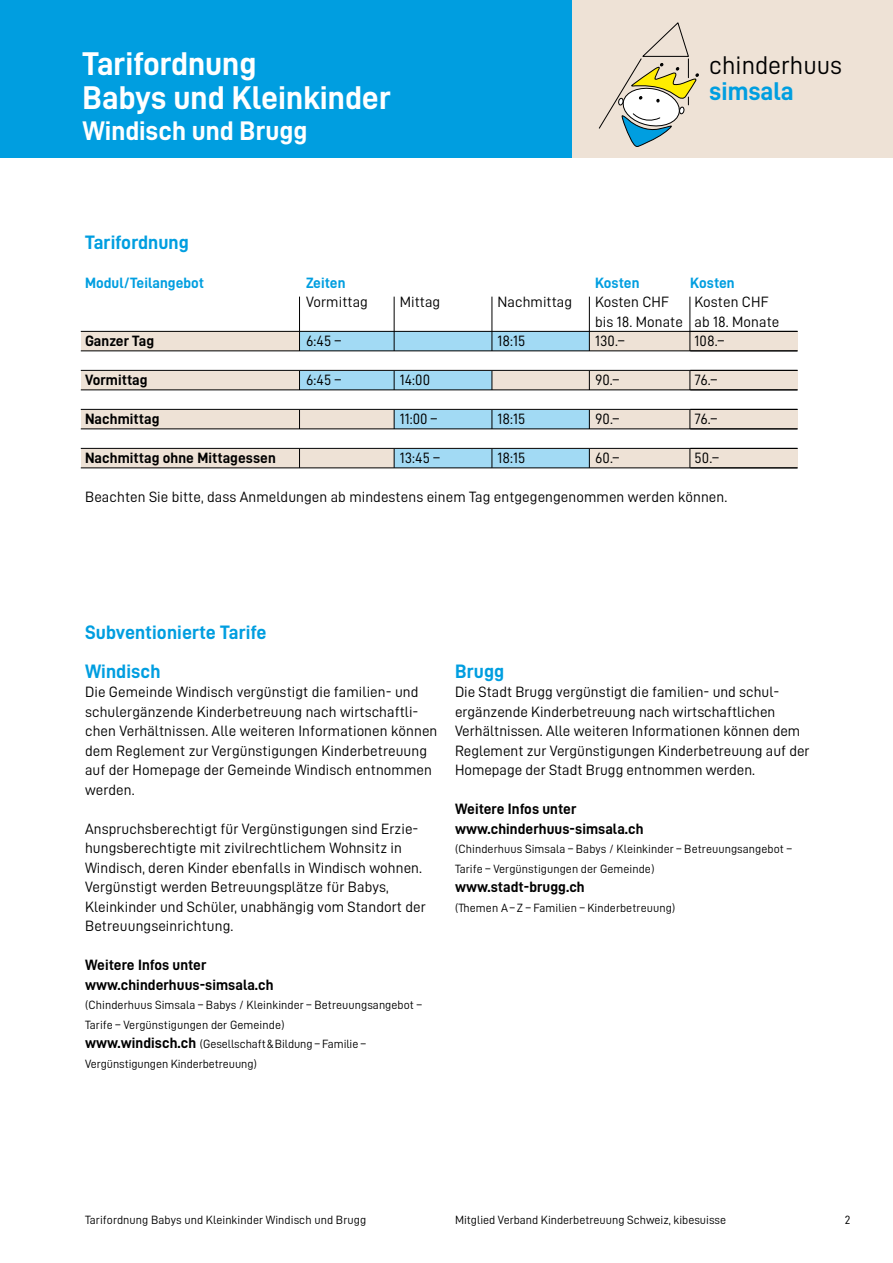
<style>
.page{position:relative;width:893px;height:1263px;background:#fff}
.page>*{position:absolute;margin:0;border:0;box-sizing:border-box;transform-origin:0 0}
.t1{font:33px/34.5px "D DIN Bold";color:#fff}
.t2{font:27px "D DIN Bold";color:#fff}
.t3{font:25.8px "D DIN";color:#000}
.t4{font:25.8px "D DIN Bold";color:#009ee0}
.Lauftext{font:19.5px "D DIN Bold";letter-spacing:.005em;color:#009ee0}
.Lauftext-2{font:15px/19.5px "D DIN";letter-spacing:.005em;color:#000}
.Lauftext-3{font:15px "D DIN Bold";letter-spacing:.005em;color:#000}
.Lauftext-4{font:15px "D DIN Bold";letter-spacing:.005em;color:#009ee0}
.Lauftext-5{font:12px/19.5px "D DIN";letter-spacing:.005em;color:#000}
.s1{font-family:"D DIN Bold";font-size:15px}
</style>
<div class="page">
<div style="left:0;top:0;width:893px;height:157px;background:#009ee0"></div>
<div style="left:572px;top:0;width:321px;height:157px;background:#eee2d6"></div>
<svg style="left:599px;top:22px;width:100px;height:125px"></svg>
<div style="left:81px;top:409px;width:716px;height:20px;background:#eee2d6"></div>
<div style="left:81px;top:448px;width:716px;height:20px;background:#eee2d6"></div>
<div style="left:81px;top:370px;width:716px;height:20px;background:#eee2d6"></div>
<div style="left:81px;top:331px;width:716px;height:20px;background:#eee2d6"></div>
<div style="left:299px;top:331px;width:290px;height:20px;background:#a2daf4"></div>
<div style="left:300px;top:370px;width:192px;height:20px;background:#a2daf4"></div>
<div style="left:394px;top:409px;width:195px;height:20px;background:#a2daf4"></div>
<div style="left:394px;top:448px;width:195px;height:20px;background:#a2daf4"></div>
<hr style="left:299px;top:297px;width:1px;height:171px;background:#000">
<hr style="left:394px;top:297px;width:1px;height:171px;background:#000">
<hr style="left:492px;top:297px;width:1px;height:171px;background:#000">
<hr style="left:589px;top:297px;width:1px;height:171px;background:#000">
<hr style="left:689px;top:297px;width:1px;height:171px;background:#000">
<div style="left:81px;top:390px;width:727px;height:19px;background:#fff"></div>
<div style="left:81px;top:429px;width:727px;height:19px;background:#fff"></div>
<div style="left:81px;top:351px;width:727px;height:19px;background:#fff"></div>
<hr style="left:81px;top:331px;width:716px;height:1px;background:#000">
<hr style="left:81px;top:351px;width:716px;height:1px;background:#000">
<hr style="left:81px;top:370px;width:716px;height:1px;background:#000">
<hr style="left:81px;top:390px;width:716px;height:1px;background:#000">
<hr style="left:81px;top:409px;width:716px;height:1px;background:#000">
<hr style="left:81px;top:429px;width:716px;height:1px;background:#000">
<hr style="left:81px;top:448px;width:716px;height:1px;background:#000">
<hr style="left:81px;top:468px;width:716px;height:1px;background:#000">
<p class="t1" style="left:82px;top:45px;width:310px">Tarifordnung<br>Babys und Kleinkinder</p>
<p class="t2" style="left:82px;top:115px;width:226px">Windisch und Brugg</p>
<p class="Lauftext" style="left:85px;top:231px;width:105px">Tarifordnung</p>
<p class="t3" style="left:709px;top:51px;width:134px">chinderhuus</p>
<p class="t4" style="left:709px;top:76px;width:86px">simsala</p>
<p class="Lauftext-4" style="left:85px;top:274px;width:120px">Modul/Teilangebot</p>
<p class="Lauftext-4" style="left:306px;top:274px;width:41px">Zeiten</p>
<p class="Lauftext-4" style="left:595px;top:274px;width:46px">Kosten</p>
<p class="Lauftext-2" style="left:306px;top:292px;width:63px">Vormittag</p>
<p class="Lauftext-2" style="left:400px;top:292px;width:42px">Mittag</p>
<p class="Lauftext-2" style="left:497px;top:292px;width:76px">Nachmittag</p>
<p class="Lauftext-2" style="left:595px;top:292px;width:89px">Kosten CHF bis 18. Monate</p>
<p class="Lauftext-3" style="left:85px;top:333px;width:71px">Ganzer Tag</p>
<p class="Lauftext-2" style="left:306px;top:331px;width:36px">6:45 –</p>
<p class="Lauftext-2" style="left:497px;top:331px;width:30px">18:15</p>
<p class="Lauftext-2" style="left:595px;top:331px;width:31px">130.–</p>
<p class="Lauftext-3" style="left:85px;top:372px;width:64px">Vormittag</p>
<p class="Lauftext-2" style="left:306px;top:370px;width:36px">6:45 –</p>
<p class="Lauftext-2" style="left:400px;top:370px;width:32px">14:00</p>
<p class="Lauftext-2" style="left:595px;top:370px;width:26px">90.–</p>
<p class="Lauftext-3" style="left:85px;top:411px;width:76px">Nachmittag</p>
<p class="Lauftext-2" style="left:400px;top:409px;width:39px">11:00 –</p>
<p class="Lauftext-2" style="left:497px;top:409px;width:30px">18:15</p>
<p class="Lauftext-2" style="left:595px;top:409px;width:26px">90.–</p>
<p class="Lauftext-3" style="left:85px;top:450px;width:192px">Nachmittag ohne Mittagessen</p>
<p class="Lauftext-2" style="left:400px;top:448px;width:41px">13:45 –</p>
<p class="Lauftext-2" style="left:497px;top:448px;width:30px">18:15</p>
<p class="Lauftext-2" style="left:595px;top:448px;width:26px">60.–</p>
<p class="Lauftext-2" style="left:85px;top:487px;width:644px">Beachten Sie bitte, dass Anmeldungen ab mindestens einem Tag entgegengenommen werden können.</p>
<p class="Lauftext-4" style="left:690px;top:274px;width:46px">Kosten</p>
<p class="Lauftext-2" style="left:694px;top:292px;width:76px">Kosten CHF</p>
<p class="Lauftext-2" style="left:694px;top:312px;width:86px">ab 18. Monate</p>
<p class="Lauftext-2" style="left:694px;top:331px;width:31px">108.–</p>
<p class="Lauftext-2" style="left:694px;top:370px;width:24px">76.–</p>
<p class="Lauftext-2" style="left:694px;top:409px;width:24px">76.–</p>
<p class="Lauftext-2" style="left:694px;top:448px;width:26px">50.–</p>
<p class="Lauftext" style="left:85px;top:621px;width:183px">Subventionierte Tarife</p>
<p class="Lauftext" style="left:85px;top:660px;width:77px">Windisch</p>
<p class="Lauftext-2" style="left:85px;top:682px;width:354px">Die Gemeinde Windisch vergünstigt die familien- und schulergänzende Kinderbetreuung nach wirtschaftli&shy;chen Verhältnissen. Alle weiteren Informationen können dem Reglement zur Vergünstigungen Kinderbetreuung auf der Homepage der Gemeinde Windisch entnommen werden.</p>
<p class="Lauftext-2" style="left:85px;top:819px;width:342px">Anspruchsberechtigt für Vergünstigungen sind Erzie&shy;hungsberechtigte mit zivilrechtlichem Wohnsitz in Windisch, deren Kinder ebenfalls in Windisch wohnen.<br>Vergünstigt werden Betreuungsplätze für Babys, Kleinkinder und Schüler, unabhängig vom Standort der Betreuungseinrichtung.</p>
<p class="Lauftext-3" style="left:85px;top:957px;width:123px">Weitere Infos unter</p>
<p class="Lauftext-3" style="left:85px;top:976px;width:190px">www.chinderhuus-simsala.ch</p>
<p class="Lauftext-5" style="left:85px;top:995px;width:338px">(Chinderhuus Simsala – Babys / Kleinkinder – Betreuungsangebot –<br>Tarife – Vergünstigungen der Gemeinde)</p>
<p class="Lauftext-5" style="left:85px;top:1034px;width:282px"><span class="s1">www.windisch.ch</span> (Gesellschaft&amp;Bildung – Familie –<br>Vergünstigungen Kinderbetreuung)</p>
<p class="Lauftext" style="left:455px;top:660px;width:51px">Brugg</p>
<p class="Lauftext-2" style="left:455px;top:682px;width:356px">Die Stadt Brugg vergünstigt die familien- und schul&shy;ergänzende Kinderbetreuung nach wirtschaftlichen Verhältnissen. Alle weiteren Informationen können dem Reglement zur Vergünstigungen Kinderbetreuung auf der Homepage der Stadt Brugg entnommen werden.</p>
<p class="Lauftext-3" style="left:455px;top:801px;width:123px">Weitere Infos unter</p>
<p class="Lauftext-3" style="left:455px;top:820px;width:190px">www.chinderhuus-simsala.ch</p>
<p class="Lauftext-5" style="left:455px;top:839px;width:338px">(Chinderhuus Simsala – Babys / Kleinkinder – Betreuungsangebot –<br>Tarife – Vergünstigungen der Gemeinde)</p>
<p class="Lauftext-3" style="left:455px;top:879px;width:131px">www.stadt-brugg.ch</p>
<p class="Lauftext-5" style="left:455px;top:898px;width:222px">(Themen A – Z – Familien – Kinderbetreuung)</p>
<p class="Lauftext-5" style="left:85px;top:1210px;width:283px">Tarifordnung Babys und Kleinkinder Windisch und Brugg</p>
<p class="Lauftext-5" style="left:845px;top:1210px;width:7px">2</p>
<p class="Lauftext-5" style="left:455px;top:1210px;width:273px">Mitglied Verband Kinderbetreuung Schweiz, kibesuisse</p>
</div>
